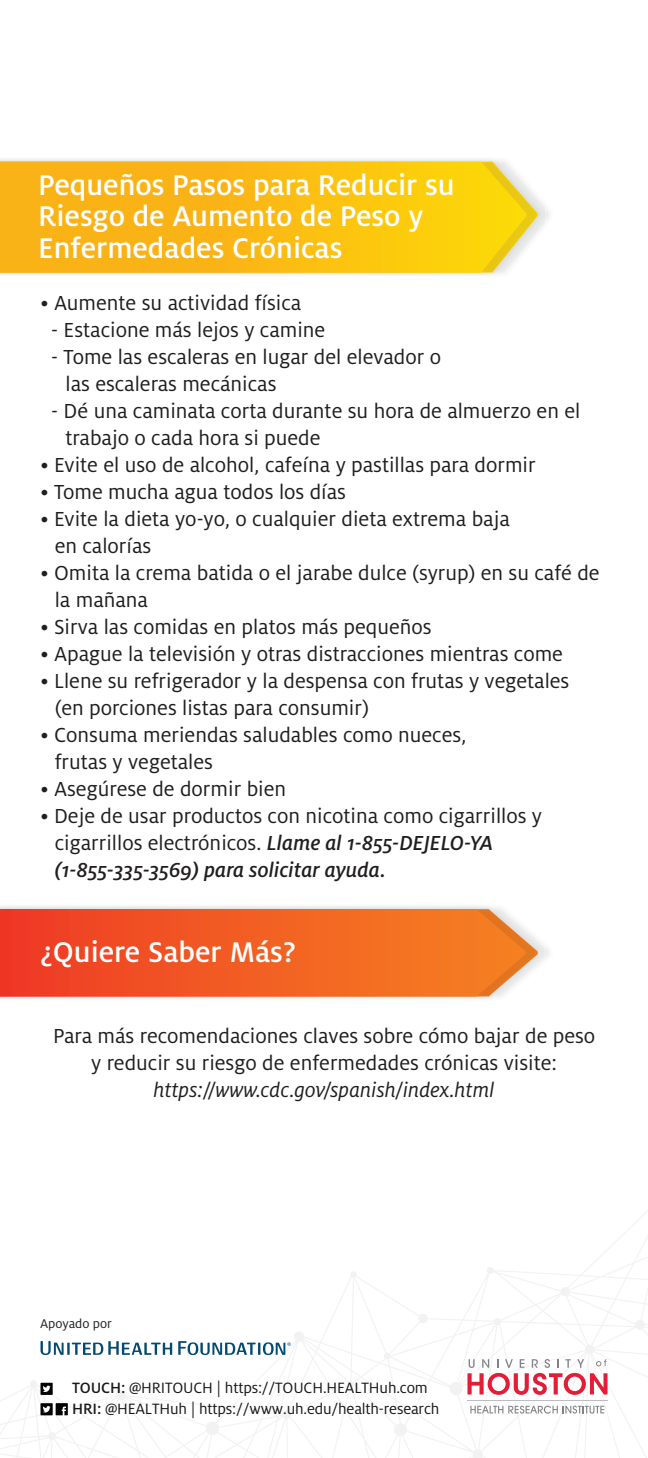
<style>
.page{position:relative;width:648px;height:1458px;background:#fff}
.page>*{position:absolute;margin:0;border:0;box-sizing:border-box;transform-origin:0 0}
.t1{font:500 31.5px/31.5px "Milo OT";color:#fff}
.t2{font:22.5px/27px "Milo OT";color:#211e1e}
.t3{font:italic 22.5px "Milo OT";color:#211e1e}
.t4{font:16.65px/20.5px "Milo OT";letter-spacing:-.01em;color:#1a1918}
.t5{font:13.95px "Milo OT";color:#231f20}
.s1{font-weight:500;font-style:italic}
.s2{font-weight:500}
</style>
<div class="page">
<svg style="left:0;top:1210px;width:648px;height:248px"></svg>
<img style="left:0;top:159px;width:545px;height:116px">
<img style="left:527px;top:162px;width:11px;height:111px">
<svg style="left:0;top:162px;width:527px;height:111px;background:#fabf17"></svg>
<img style="left:526px;top:927px;width:12px;height:52px">
<svg style="left:0;top:909px;width:526px;height:88px;background:#f16129"></svg>
<svg style="left:467px;top:1359px;width:141px;height:36px"></svg>
<svg style="left:470px;top:1406px;width:134px;height:8px"></svg>
<hr style="left:467px;top:1400px;width:140px;height:1px;background:#bcbdc0">
<svg style="left:41px;top:1341px;width:131px;height:14px"></svg>
<svg style="left:178px;top:1341px;width:113px;height:14px"></svg>
<svg style="left:41px;top:1383px;width:12px;height:12px"></svg>
<svg style="left:41px;top:1403px;width:27px;height:12px"></svg>
<h1 class="t1" style="left:38px;top:169px;width:418px">Pequeños Pasos para Reducir su<br>Riesgo de Aumento de Peso y<br>Enfermedades Crónicas</h1>
<p class="t2" style="left:40px;top:290px;width:262px">• Aumente su actividad física</p>
<p class="t2" style="left:51px;top:317px;width:276px">- Estacione más lejos y camine</p>
<p class="t2" style="left:65px;top:344px;width:377px;text-indent:-14px">- Tome las escaleras en lugar del elevador o las escaleras mecánicas</p>
<p class="t2" style="left:65px;top:398px;width:516px;text-indent:-14px">- Dé una caminata corta durante su hora de almuerzo en el trabajo o cada hora si puede</p>
<p class="t2" style="left:40px;top:452px;width:497px">• Evite el uso de alcohol, cafeína y pastillas para dormir</p>
<p class="t2" style="left:40px;top:479px;width:307px">• Tome mucha agua todos los días</p>
<p class="t2" style="left:55px;top:506px;width:457px;text-indent:-14px">• Evite la dieta yo-yo, o cualquier dieta extrema baja en calorías</p>
<p class="t2" style="left:55px;top:560px;width:546px;text-indent:-14px">• Omita la crema batida o el jarabe dulce (syrup) en su café de la mañana</p>
<p class="t2" style="left:40px;top:614px;width:393px">• Sirva las comidas en platos más pequeños</p>
<p class="t2" style="left:40px;top:641px;width:524px">• Apague la televisión y otras distracciones mientras come</p>
<p class="t2" style="left:55px;top:668px;width:516px;text-indent:-14px">• Llene su refrigerador y la despensa con frutas y vegetales (en porciones listas para consumir)</p>
<p class="t2" style="left:55px;top:722px;width:413px;text-indent:-14px">• Consuma meriendas saludables como nueces, frutas y vegetales</p>
<p class="t2" style="left:40px;top:776px;width:247px">• Asegúrese de dormir bien</p>
<p class="t2" style="left:55px;top:803px;width:489px;text-indent:-14px">• Deje de usar productos con nicotina como cigarrillos y cigarrillos electrónicos. <span class="s1">Llame al 1-855-DEJELO-YA (1-855-335-3569) para solicitar ayuda.</span></p>
<h1 class="t1" style="left:40px;top:937px;width:257px">¿Quiere Saber Más?</h1>
<p class="t2" style="left:53px;top:1023px;width:544px;text-align:center">Para más recomendaciones claves sobre cómo bajar de peso y reducir su riesgo de enfermedades crónicas visite:</p>
<p class="t3" style="left:154px;top:1078px;width:343px">https://www.cdc.gov/spanish/index.html</p>
<p class="t5" style="left:40px;top:1316px;width:73px">Apoyado por</p>
<p class="t4" style="left:72px;top:1378px;width:369px"><span class="s2">TOUCH:</span> @HRITOUCH | https://TOUCH.HEALTHuh.com<br><span class="s2">HRI:</span> @HEALTHuh | https://www.uh.edu/health-research</p>
</div>
